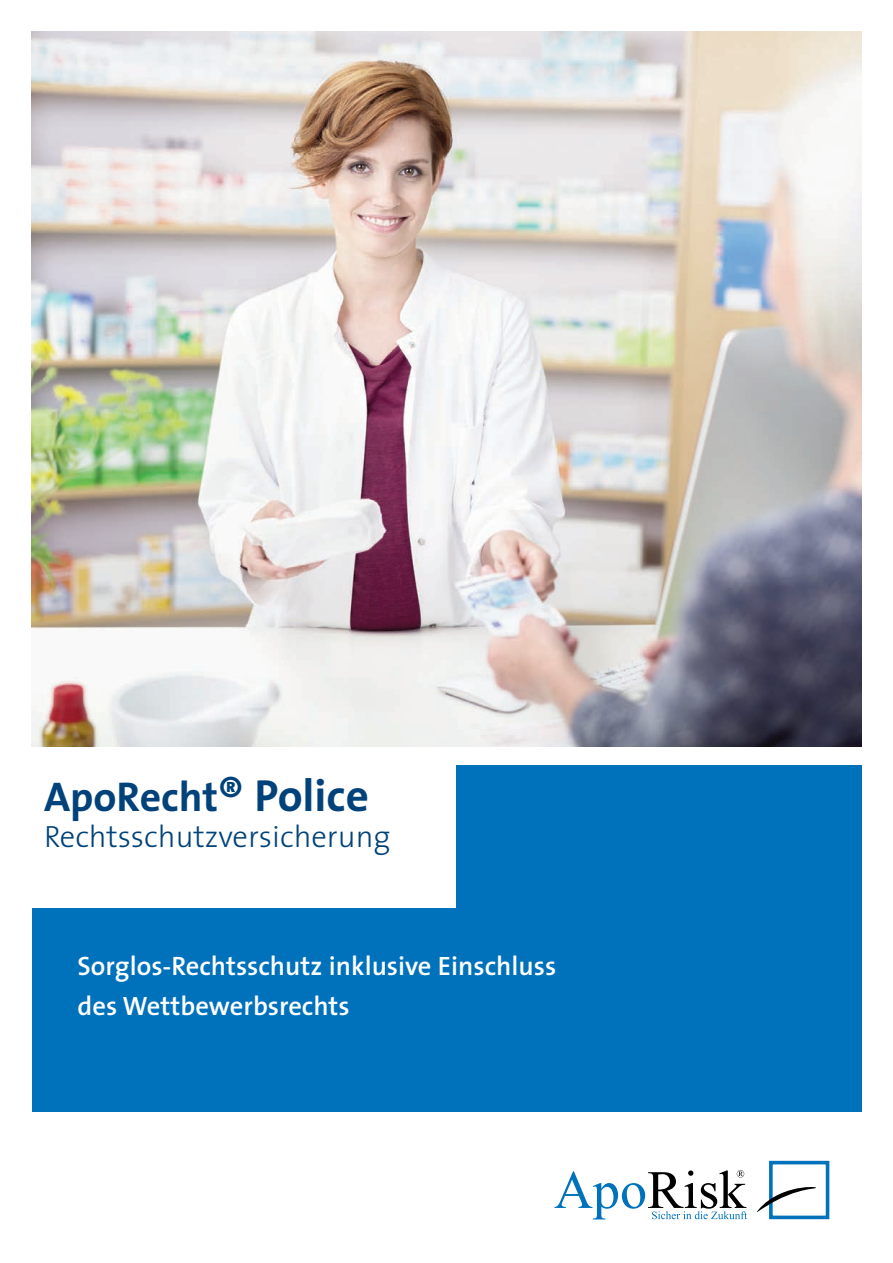
<style>
.page{position:relative;width:893px;height:1263px;background:#fff}
.page>*{position:absolute;margin:0;border:0;box-sizing:border-box;transform-origin:0 0}
.t1{font:700 41.7px "The Sans";color:#004279}
.t2{font:300 30.75px "The Sans";color:#004279}
.t3{font:600 26.7px/40.5px "The Sans";color:#fff}
.s1{font-size:45.15px}
</style>
<div class="page">
<img style="left:32px;top:32px;width:829px;height:715px">
<div style="left:32px;top:765px;width:829px;height:347px;background:#0072bc"></div>
<div style="left:21px;top:755px;width:434px;height:152px;background:#fff"></div>
<div style="left:769px;top:1161px;width:60px;height:58px;border:4px solid #0072bc"></div>
<svg style="left:555px;top:1170px;width:275px;height:50px"></svg>
<h1 class="t1" style="left:44px;top:781px;width:326px">ApoRecht<span class="s1">® Police</span></h1>
<p class="t2" style="left:44px;top:824px;width:348px">Rechtsschutzversicherung</p>
<p class="t3" style="left:78px;top:948px;width:480px">Sorglos-Rechtsschutz inklusive Einschluss des Wettbewerbsrechts</p>
</div>
